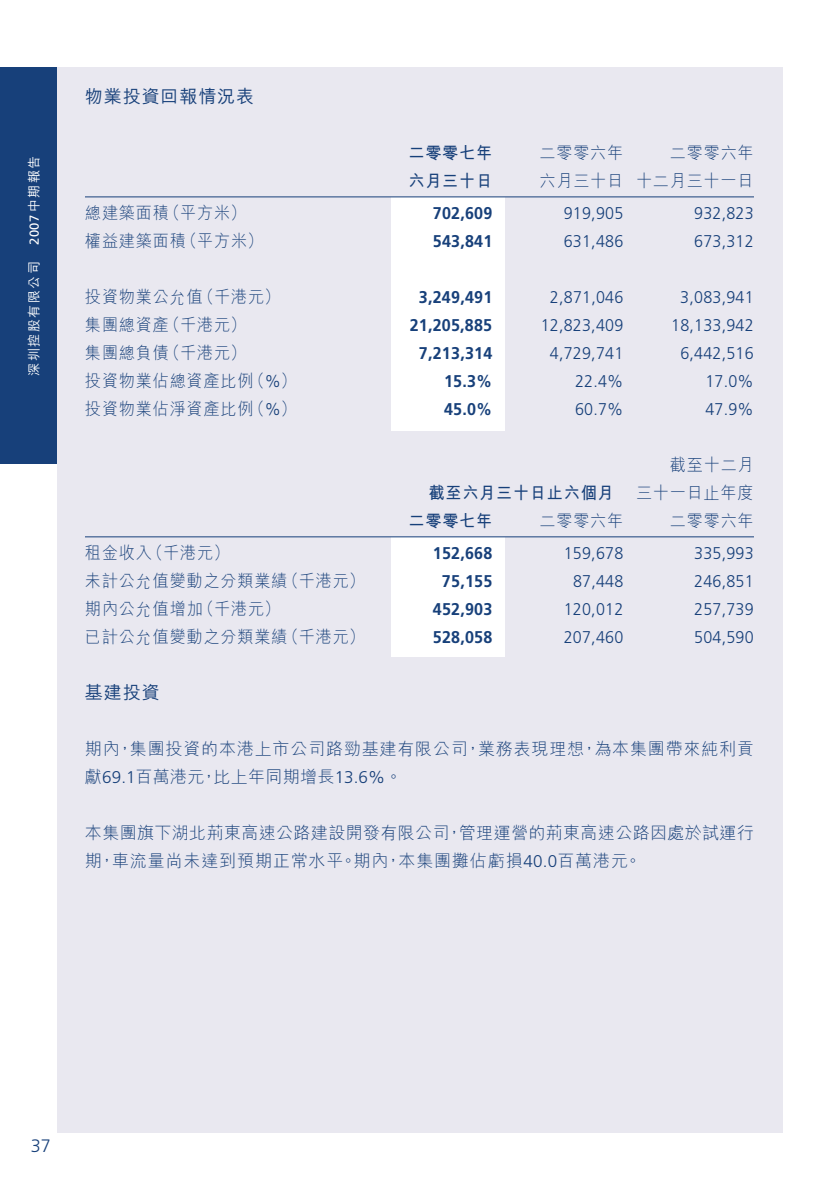
<style>
.page{position:relative;width:840px;height:1190px;background:#fff}
.page>*{position:absolute;margin:0;border:0;box-sizing:border-box;transform-origin:0 0}
.t1{font:500 18px "M Hei";letter-spacing:.05em;color:#17407a}
.t2{font:300 18px "Frutiger";color:#17407a}
.t3{font:300 17px "M Hei";letter-spacing:.05em;color:#17407a;scale:.95 1}
.t4{font:300 17px "Frutiger";letter-spacing:.015em;color:#17407a;scale:.95 1}
.t5{font:700 17px "Frutiger";letter-spacing:.015em;color:#17407a;scale:.95 1}
.t6{font:300 17px/28px "M Hei";letter-spacing:.025em;color:#17407a}
.t7{font:300 17px/28px "M Hei";letter-spacing:.05em;color:#17407a}
.t8{font:700 17px "M Hei";letter-spacing:.05em;color:#17407a;scale:.95 1}
.t9{font:500 13px "M Hei";letter-spacing:.115em;color:#fff}
.t10{font:13px "Frutiger";color:#fff}
.s1{font-family:"M Hei";font-weight:500}
.s2{font-family:"Frutiger"}
</style>
<div class="page">
<div style="left:0;top:67px;width:68px;height:397px;background:#17407a"></div>
<div style="left:57px;top:67px;width:725px;height:1066px;background:#e9e8f0"></div>
<div style="left:391px;top:537px;width:114px;height:120px;background:#fff"></div>
<div style="left:391px;top:197px;width:114px;height:233px;background:#fff"></div>
<hr style="left:85px;top:196px;width:669px;height:1px;background:#17407a">
<hr style="left:85px;top:536px;width:669px;height:1px;background:#17407a">
<p class="t10" style="left:29px;top:245px;width:90px;rotate:-90deg">2007<span class="s1">中期報告</span></p>
<p class="t9" style="left:29px;top:376px;width:116px;rotate:-90deg">深圳控股有限公司</p>
<p class="t1" style="left:85px;top:90px;width:171px">物業投資回報情況表</p>
<p class="t8" style="left:409px;top:146px;width:90px">二零零七年</p>
<p class="t3" style="left:540px;top:146px;width:90px">二零零六年</p>
<p class="t3" style="left:670px;top:146px;width:90px">二零零六年</p>
<p class="t8" style="left:409px;top:174px;width:90px">六月三十日</p>
<p class="t3" style="left:540px;top:174px;width:227px">六月三十日 十二月三十一日</p>
<p class="t3" style="left:85px;top:206px;width:171px">總建築面積（平方米）</p>
<p class="t5" style="left:433px;top:206px;width:64px">702,609</p>
<p class="t4" style="left:564px;top:206px;width:64px">919,905</p>
<p class="t4" style="left:694px;top:206px;width:64px">932,823</p>
<p class="t3" style="left:85px;top:234px;width:189px">權益建築面積（平方米）</p>
<p class="t5" style="left:433px;top:234px;width:64px">543,841</p>
<p class="t4" style="left:564px;top:234px;width:64px">631,486</p>
<p class="t4" style="left:694px;top:234px;width:64px">673,312</p>
<p class="t3" style="left:85px;top:290px;width:207px">投資物業公允值（千港元）</p>
<p class="t5" style="left:419px;top:290px;width:79px">3,249,491</p>
<p class="t4" style="left:550px;top:290px;width:79px">2,871,046</p>
<p class="t4" style="left:680px;top:290px;width:79px">3,083,941</p>
<p class="t3" style="left:85px;top:318px;width:171px">集團總資產（千港元）</p>
<p class="t5" style="left:410px;top:318px;width:88px">21,205,885</p>
<p class="t4" style="left:541px;top:318px;width:88px">12,823,409</p>
<p class="t4" style="left:671px;top:318px;width:88px">18,133,942</p>
<p class="t3" style="left:85px;top:346px;width:171px">集團總負債（千港元）</p>
<p class="t5" style="left:419px;top:346px;width:79px">7,213,314</p>
<p class="t4" style="left:550px;top:346px;width:79px">4,729,741</p>
<p class="t4" style="left:680px;top:346px;width:79px">6,442,516</p>
<p class="t3" style="left:85px;top:374px;width:224px">投資物業佔總資產比例（<span class="s2">%</span>）</p>
<p class="t5" style="left:444px;top:374px;width:52px">15.3%</p>
<p class="t4" style="left:575px;top:374px;width:52px">22.4%</p>
<p class="t4" style="left:705px;top:374px;width:52px">17.0%</p>
<p class="t3" style="left:85px;top:402px;width:224px">投資物業佔淨資產比例（<span class="s2">%</span>）</p>
<p class="t5" style="left:444px;top:402px;width:52px">45.0%</p>
<p class="t4" style="left:575px;top:402px;width:52px">60.7%</p>
<p class="t4" style="left:705px;top:402px;width:52px">47.9%</p>
<p class="t3" style="left:670px;top:458px;width:90px">截至十二月</p>
<p class="t8" style="left:429px;top:486px;width:196px">截至六月三十日止六個月</p>
<p class="t3" style="left:636px;top:486px;width:125px">三十一日止年度</p>
<p class="t8" style="left:409px;top:514px;width:90px">二零零七年</p>
<p class="t3" style="left:540px;top:514px;width:90px">二零零六年</p>
<p class="t3" style="left:670px;top:514px;width:90px">二零零六年</p>
<p class="t3" style="left:85px;top:546px;width:154px">租金收入（千港元）</p>
<p class="t5" style="left:433px;top:546px;width:64px">152,668</p>
<p class="t4" style="left:564px;top:546px;width:64px">159,678</p>
<p class="t4" style="left:694px;top:546px;width:64px">335,993</p>
<p class="t3" style="left:85px;top:574px;width:296px">未計公允值變動之分類業績（千港元）</p>
<p class="t5" style="left:442px;top:574px;width:55px">75,155</p>
<p class="t4" style="left:573px;top:574px;width:55px">87,448</p>
<p class="t4" style="left:694px;top:574px;width:64px">246,851</p>
<p class="t3" style="left:85px;top:602px;width:207px">期內公允值增加（千港元）</p>
<p class="t5" style="left:433px;top:602px;width:64px">452,903</p>
<p class="t4" style="left:564px;top:602px;width:64px">120,012</p>
<p class="t4" style="left:694px;top:602px;width:64px">257,739</p>
<p class="t3" style="left:85px;top:630px;width:296px">已計公允值變動之分類業績（千港元）</p>
<p class="t5" style="left:433px;top:630px;width:64px">528,058</p>
<p class="t4" style="left:564px;top:630px;width:64px">207,460</p>
<p class="t4" style="left:694px;top:630px;width:64px">504,590</p>
<p class="t1" style="left:85px;top:686px;width:76px">基建投資</p>
<p class="t7" style="left:85px;top:737px;width:671px">期內，集團投資的本港上市公司路勁基建有限公司，業務表現理想，為本集團帶來純利貢獻<span class="s2">69.1</span>百萬港元，比上年同期增長<span class="s2">13.6%</span>。</p>
<p class="t6" style="left:85px;top:821px;width:671px">本集團旗下湖北荊東高速公路建設開發有限公司，管理運營的荊東高速公路因處於試運行期，車流量尚未達到預期正常水平。期內，本集團攤佔虧損<span class="s2">40.0</span>百萬港元。</p>
<p class="t2" style="left:31px;top:1139px;width:22px">37</p>
</div>
